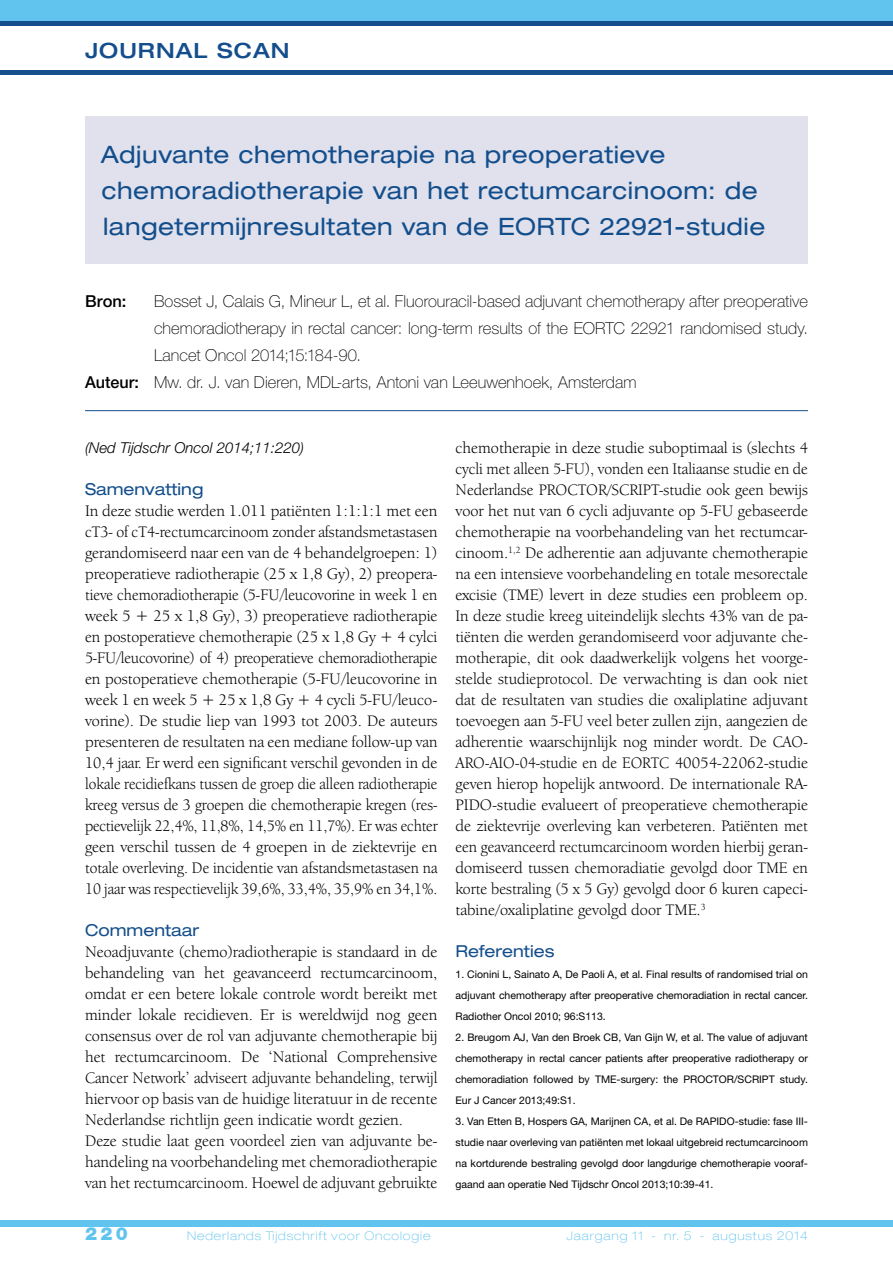
<style>
.page{position:relative;width:893px;height:1263px;background:#fff}
.page>*{position:absolute;margin:0;border:0;box-sizing:border-box;transform-origin:0 0}
.t1{font:expanded 24px/36px "Helvetica Neue LT Std";letter-spacing:.02em;color:#134e8c}
.t2{font:500 expanded 21px "Helvetica Neue LT Std";letter-spacing:.05em;color:#144e8c}
.t3{font:900 18px "Helvetica Neue LT Std";color:#60c4ef}
.t4{font:16.5px/21px "Berkeley Oldstyle IT Cby BT";color:#000;text-align:justify}
.t5{font:100 16.5px "Helvetica Neue LT Std";color:#000}
.t6{font:expanded 16.5px "Helvetica Neue LT Std";color:#144e8c}
.t7{font:500 16.5px "Helvetica Neue LT Std";color:#000}
.t8{font:italic 300 15px "Helvetica Neue LT Std";color:#000}
.t9{font:100 expanded 12px "Helvetica Neue LT Std";letter-spacing:.075em;color:#60c4ef}
.t10{font:10.5px/21px "Helvetica Neue LT Std";color:#000;text-align:justify}
.s1{font-weight:500}
</style>
<div class="page">
<div style="left:0;top:0;width:893px;height:23px;background:#60c4ef"></div>
<div style="left:0;top:1220px;width:893px;height:7px;background:#60c4ef"></div>
<hr style="left:0;top:70px;width:893px;height:4px;background:#144e8c">
<div style="left:0;top:21px;width:893px;height:5px;background:#144e8c"></div>
<div style="left:85px;top:117px;width:723px;height:147px;background:#e0e1ec"></div>
<hr style="left:85px;top:410px;width:723px;height:1px;background:#134e8c">
<p class="t2" style="left:85px;top:37px;width:206px">JOURNAL SCAN</p>
<h1 class="t1" style="left:101px;top:136px;width:666px">Adjuvante chemotherapie na preoperatieve chemoradiotherapie van het rectumcarcinoom: de langetermijnresultaten van de EORTC 22921-studie</h1>
<p class="t7" style="left:85px;top:291px;width:43px">Bron:</p>
<p class="t5" style="left:154px;top:291px;width:655px">Bosset J, Calais G, Mineur L, et al. Fluorouracil-based adjuvant chemotherapy after preoperative</p>
<p class="t5" style="left:154px;top:318px;width:655px">chemoradiotherapy in rectal cancer: long-term results of the EORTC 22921 randomised study.</p>
<p class="t5" style="left:154px;top:345px;width:209px">Lancet Oncol 2014;15:184-90.</p>
<p class="t5" style="left:85px;top:372px;width:553px"><span class="s1">Auteur:</span> Mw. dr. J. van Dieren, MDL-arts, Antoni van Leeuwenhoek, Amsterdam</p>
<p class="t8" style="left:85px;top:439px;width:220px">(Ned Tijdschr Oncol 2014;11:220)</p>
<p class="t6" style="left:85px;top:479px;width:120px">Samenvatting</p>
<p class="t4" style="left:85px;top:500px;width:354px">In deze studie werden 1.011 patiënten 1:1:1:1 met een cT3- of cT4-rectumcarcinoom zonder afstandsmetastasen gerandomiseerd naar een van de 4 behandelgroepen: 1) preoperatieve radiotherapie (25 x 1,8 Gy), 2) preopera&shy;tieve chemoradiotherapie (5-FU/leucovorine in week 1 en week 5 + 25 x 1,8 Gy), 3) preoperatieve radiotherapie en postoperatieve chemotherapie (25 x 1,8 Gy + 4 cylci 5-FU/leucovorine) of 4) preoperatieve chemoradiotherapie en postoperatieve chemotherapie (5-FU/leucovorine in week 1 en week 5 + 25 x 1,8 Gy + 4 cycli 5-FU/leuco&shy;vorine). De studie liep van 1993 tot 2003. De auteurs presenteren de resultaten na een mediane follow-up van 10,4 jaar. Er werd een significant verschil gevonden in de lokale recidiefkans tussen de groep die alleen radiotherapie kreeg versus de 3 groepen die chemotherapie kregen (res&shy;pectievelijk 22,4%, 11,8%, 14,5% en 11,7%). Er was echter geen verschil tussen de 4 groepen in de ziektevrije en totale overleving. De incidentie van afstandsmetastasen na 10 jaar was respectievelijk 39,6%, 33,4%, 35,9% en 34,1%.</p>
<p class="t6" style="left:85px;top:920px;width:116px">Commentaar</p>
<p class="t4" style="left:85px;top:941px;width:354px;text-align:left">Neoadjuvante (chemo)radiotherapie is standaard in de behandeling van het geavanceerd rectumcarcinoom, omdat er een betere lokale controle wordt bereikt met minder lokale recidieven. Er is wereldwijd nog geen consensus over de rol van adjuvante chemotherapie bij het rectumcarcinoom. De ‘National Comprehensive Cancer Network’ adviseert adjuvante behandeling, terwijl hiervoor op basis van de huidige literatuur in de recente Nederlandse richtlijn geen indicatie wordt gezien.<br>Deze studie laat geen voordeel zien van adjuvante be&shy;handeling na voorbehandeling met chemoradiotherapie van het rectumcarcinoom. Hoewel de adjuvant gebruikte</p>
<p class="t4" style="left:455px;top:437px;width:354px">chemotherapie in deze studie suboptimaal is (slechts 4 cycli met alleen 5-FU), vonden een Italiaanse studie en de Nederlandse PROCTOR/SCRIPT-studie ook geen bewijs voor het nut van 6 cycli adjuvante op 5-FU gebaseerde chemotherapie na voorbehandeling van het rectumcar&shy;cinoom.<sup>1,2</sup> De adherentie aan adjuvante chemotherapie na een intensieve voorbehandeling en totale mesorectale excisie (TME) levert in deze studies een probleem op.<br>In deze studie kreeg uiteindelijk slechts 43% van de pa&shy;tiënten die werden gerandomiseerd voor adjuvante che&shy;motherapie, dit ook daadwerkelijk volgens het voorge&shy;stelde studieprotocol. De verwachting is dan ook niet dat de resultaten van studies die oxaliplatine adjuvant toevoegen aan 5-FU veel beter zullen zijn, aangezien de adherentie waarschijnlijk nog minder wordt. De CAO-ARO-AIO-04-studie en de EORTC 40054-22062-studie geven hierop hopelijk antwoord. De internationale RA-PIDO-studie evalueert of preoperatieve chemotherapie de ziektevrije overleving kan verbeteren. Patiënten met een geavanceerd rectumcarcinoom worden hierbij geran&shy;domiseerd tussen chemoradiatie gevolgd door TME en korte bestraling (5 x 5 Gy) gevolgd door 6 kuren capeci&shy;tabine/oxaliplatine gevolgd door TME.<sup>3</sup></p>
<p class="t6" style="left:455px;top:941px;width:101px">Referenties</p>
<p class="t10" style="left:455px;top:964px;width:354px">1. Cionini L, Sainato A, De Paoli A, et al. Final results of randomised trial on adjuvant chemotherapy after preoperative chemoradiation in rectal cancer.<br>Radiother Oncol 2010; 96:S113.</p>
<p class="t10" style="left:455px;top:1027px;width:354px">2. Breugom AJ, Van den Broek CB, Van Gijn W, et al. The value of adjuvant chemotherapy in rectal cancer patients after preoperative radiotherapy or chemoradiation followed by TME-surgery: the PROCTOR/SCRIPT study.<br>Eur J Cancer 2013;49:S1.</p>
<p class="t10" style="left:455px;top:1111px;width:354px">3. Van Etten B, Hospers GA, Marijnen CA, et al. De RAPIDO-studie: fase III&shy;studie naar overleving van patiënten met lokaal uitgebreid rectumcarcinoom na kortdurende bestraling gevolgd door langdurige chemotherapie vooraf&shy;gaand aan operatie Ned Tijdschr Oncol 2013;10:39-41.</p>
<p class="t3" style="left:85px;top:1222px;width:44px">220</p>
<p class="t9" style="left:187px;top:1228px;width:245px">Nederlands Tijdschrift voor Oncologie</p>
<p class="t9" style="left:566px;top:1228px;width:243px">Jaargang 11 - nr. 5 - augustus 2014</p>
</div>
